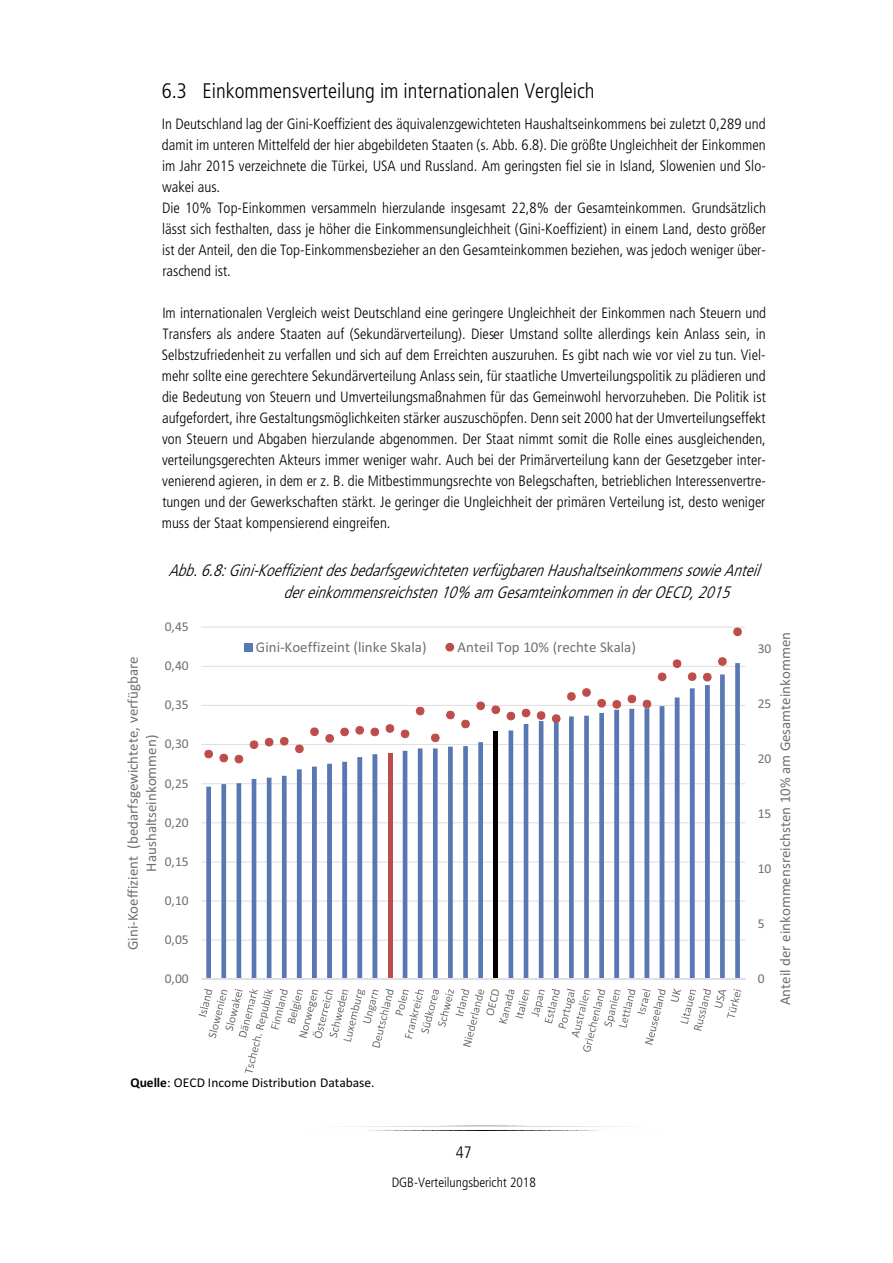
<style>
.page{position:relative;width:893px;height:1263px;background:#fff}
.page>*{position:absolute;margin:0;border:0;box-sizing:border-box;transform-origin:0 0}
.t1{font:21px "DGB";color:#000}
.t2{font:italic 16.5px/22.5px "DGB";color:#000}
.t3{font:16.5px "DGB";color:#000}
.t4{font:15px/21px "DGB";color:#000}
.t5{font:15px/18.3px "Calibri";color:#707070;text-align:center}
.t6{font:13.5px "Calibri";color:#707070}
.t7{font:13.5px "Calibri";color:#000}
.t8{font:13.5px "DGB";color:#000}
.s1{font-weight:700}
</style>
<div class="page">
<svg style="left:342px;top:1125px;width:289px;height:6px"></svg>
<hr style="left:201px;top:940px;width:544px;height:1px;background:#e0e0e0">
<hr style="left:201px;top:900px;width:544px;height:2px;background:#e0e0e0">
<hr style="left:201px;top:861px;width:544px;height:1px;background:#e0e0e0">
<hr style="left:201px;top:822px;width:544px;height:1px;background:#e0e0e0">
<hr style="left:201px;top:783px;width:544px;height:1px;background:#e0e0e0">
<hr style="left:201px;top:744px;width:544px;height:1px;background:#e0e0e0">
<hr style="left:201px;top:705px;width:544px;height:1px;background:#e0e0e0">
<hr style="left:201px;top:666px;width:544px;height:1px;background:#e0e0e0">
<hr style="left:201px;top:626px;width:544px;height:2px;background:#e0e0e0">
<svg style="left:206px;top:763px;width:534px;height:216px"></svg>
<hr style="left:201px;top:979px;width:544px;height:1px;background:#e0e0e0">
<svg style="left:199px;top:988px;width:542px;height:85px"></svg>
<svg style="left:204px;top:627px;width:538px;height:136px"></svg>
<h1 class="t1" style="left:162px;top:78px;width:434px">6.3 Einkommensverteilung im internationalen Vergleich</h1>
<p class="t4" style="left:162px;top:113px;width:606px">In Deutschland lag der Gini-Koeffizient des äquivalenzgewichteten Haushaltseinkommens bei zuletzt 0,289 und damit im unteren Mittelfeld der hier abgebildeten Staaten (s. Abb. 6.8). Die größte Ungleichheit der Einkommen im Jahr 2015 verzeichnete die Türkei, USA und Russland. Am geringsten fiel sie in Island, Slowenien und Slo&shy;wakei aus.<br>Die 10% Top-Einkommen versammeln hierzulande insgesamt 22,8% der Gesamteinkommen. Grundsätzlich lässt sich festhalten, dass je höher die Einkommensungleichheit (Gini-Koeffizient) in einem Land, desto größer ist der Anteil, den die Top-Einkommensbezieher an den Gesamteinkommen beziehen, was jedoch weniger über&shy;raschend ist.</p>
<p class="t4" style="left:162px;top:302px;width:606px;text-align:justify">Im internationalen Vergleich weist Deutschland eine geringere Ungleichheit der Einkommen nach Steuern und Transfers als andere Staaten auf (Sekundärverteilung). Dieser Umstand sollte allerdings kein Anlass sein, in Selbstzufriedenheit zu verfallen und sich auf dem Erreichten auszuruhen. Es gibt nach wie vor viel zu tun. Viel&shy;mehr sollte eine gerechtere Sekundärverteilung Anlass sein, für staatliche Umverteilungspolitik zu plädieren und die Bedeutung von Steuern und Umverteilungsmaßnahmen für das Gemeinwohl hervorzuheben. Die Politik ist aufgefordert, ihre Gestaltungsmöglichkeiten stärker auszuschöpfen. Denn seit 2000 hat der Umverteilungseffekt von Steuern und Abgaben hierzulande abgenommen. Der Staat nimmt somit die Rolle eines ausgleichenden, verteilungsgerechten Akteurs immer weniger wahr. Auch bei der Primärverteilung kann der Gesetzgeber inter&shy;venierend agieren, in dem er z. B. die Mitbestimmungsrechte von Belegschaften, betrieblichen Interessenvertre&shy;tungen und der Gewerkschaften stärkt. Je geringer die Ungleichheit der primären Verteilung ist, desto weniger muss der Staat kompensierend eingreifen.</p>
<p class="t2" style="left:283px;top:559px;width:481px;text-indent:-115px">Abb. 6.8: Gini-Koeffizient des bedarfsg ewichteten verfüg baren Haushaltseinkommens sowie Anteil der einkommensreichsten 10% am Gesamteinkommen in der OECD, 2015</p>
<p class="t6" style="left:165px;top:618px;width:25px">0,45</p>
<p class="t5" style="left:123px;top:950px;width:295px;rotate:-90deg">Gini-Koeffizient (bedarfsgewichtete, verfügbare<br>Haushaltseinkommen)</p>
<p class="t6" style="left:165px;top:657px;width:25px">0,40</p>
<p class="t6" style="left:165px;top:697px;width:25px">0,35</p>
<p class="t6" style="left:165px;top:736px;width:25px">0,30</p>
<p class="t6" style="left:165px;top:775px;width:25px">0,25</p>
<p class="t6" style="left:165px;top:814px;width:25px">0,20</p>
<p class="t6" style="left:165px;top:853px;width:25px">0,15</p>
<p class="t6" style="left:165px;top:892px;width:25px">0,10</p>
<p class="t6" style="left:165px;top:931px;width:25px">0,05</p>
<p class="t6" style="left:165px;top:971px;width:25px">0,00</p>
<p class="t5" style="left:256px;top:637px;width:172px">Gini-Koeffizeint (linke Skala)</p>
<p class="t5" style="left:457px;top:637px;width:180px">Anteil Top 10% (rechte Skala)</p>
<p class="t6" style="left:758px;top:640px;width:15px">30</p>
<p class="t6" style="left:758px;top:695px;width:15px">25</p>
<p class="t6" style="left:758px;top:750px;width:15px">20</p>
<p class="t6" style="left:758px;top:805px;width:15px">15</p>
<p class="t6" style="left:758px;top:861px;width:15px">10</p>
<p class="t6" style="left:758px;top:915px;width:8px">5</p>
<p class="t6" style="left:758px;top:971px;width:8px">0</p>
<p class="t5" style="left:776px;top:1005px;width:374px;rotate:-90deg">Anteil der einkommensreichsten 10% am Gesamteinkommen</p>
<p class="t7" style="left:131px;top:1074px;width:246px"><span class="s1">Quelle</span>: OECD Income Distribution Database.</p>
<p class="t3" style="left:456px;top:1143px;width:17px">47</p>
<p class="t8" style="left:392px;top:1174px;width:146px">DGB-Verteilungsbericht 2018</p>
</div>
